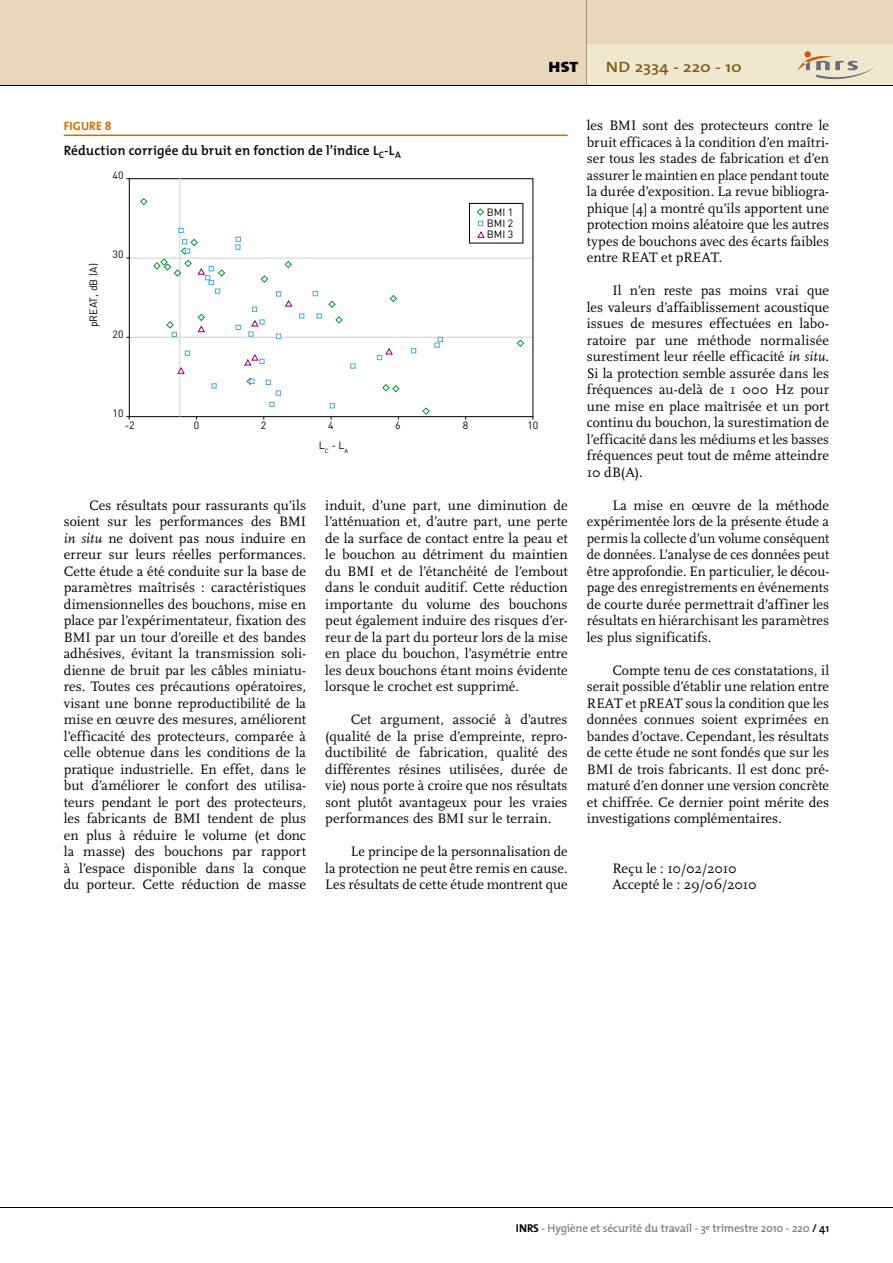
<style>
.page{position:relative;width:893px;height:1263px;background:#fff}
.page>*{position:absolute;margin:0;border:0;box-sizing:border-box;transform-origin:0 0}
.t1{font:600 15px "The Mix";color:#835c1c;scale:1.17 1}
.t2{font:900 15px "The Mix";color:#000;scale:1.17 1}
.t3{font:14.25px/16.5px "FF Scala";letter-spacing:.005em;color:#000;text-align:justify}
.t4{font:600 13.5px "The Mix";letter-spacing:.005em;color:#000}
.t5{font:700 12px "The Mix";letter-spacing:.01em;color:#d06a00}
.t6{font:600 11.4px "The Mix";letter-spacing:-.015em;color:#818084}
.t7{font:10.5px/11.4px "DIN";color:#000;text-align:justify}
.s1{font-style:italic}
.s2{font-weight:700;color:#000}
.s3{color:#000}
</style>
<div class="page">
<hr style="left:64px;top:135px;width:504px;height:1px;background:#d06a00">
<hr style="left:130px;top:337px;width:403px;height:1px;background:#ced0d2">
<hr style="left:130px;top:258px;width:403px;height:1px;background:#ced0d2">
<div style="left:129px;top:178px;width:404px;height:239px;border:1px solid #000"></div>
<svg style="left:126px;top:416px;width:4px;height:4px"></svg>
<hr style="left:180px;top:177px;width:1px;height:239px;background:#ced0d2">
<div style="left:469px;top:203px;width:54px;height:40px;border:1px solid #000"></div>
<svg style="left:140px;top:198px;width:8px;height:8px"></svg>
<svg style="left:260px;top:275px;width:9px;height:8px"></svg>
<svg style="left:284px;top:260px;width:8px;height:9px"></svg>
<svg style="left:328px;top:300px;width:8px;height:8px"></svg>
<svg style="left:389px;top:295px;width:8px;height:8px"></svg>
<svg style="left:335px;top:316px;width:8px;height:8px"></svg>
<svg style="left:382px;top:384px;width:18px;height:9px"></svg>
<svg style="left:422px;top:407px;width:8px;height:8px"></svg>
<svg style="left:516px;top:339px;width:9px;height:8px"></svg>
<svg style="left:197px;top:313px;width:8px;height:20px"></svg>
<svg style="left:177px;top:366px;width:8px;height:8px"></svg>
<svg style="left:476px;top:208px;width:9px;height:30px"></svg>
<svg style="left:235px;top:237px;width:6px;height:13px"></svg>
<svg style="left:153px;top:228px;width:73px;height:66px"></svg>
<svg style="left:166px;top:321px;width:11px;height:16px"></svg>
<svg style="left:185px;top:351px;width:5px;height:5px"></svg>
<svg style="left:212px;top:383px;width:5px;height:5px"></svg>
<svg style="left:246px;top:377px;width:9px;height:8px"></svg>
<svg style="left:266px;top:380px;width:15px;height:16px"></svg>
<svg style="left:269px;top:402px;width:5px;height:5px"></svg>
<svg style="left:244px;top:354px;width:21px;height:12px"></svg>
<svg style="left:330px;top:403px;width:5px;height:5px"></svg>
<svg style="left:350px;top:363px;width:5px;height:6px"></svg>
<svg style="left:377px;top:348px;width:16px;height:12px"></svg>
<svg style="left:411px;top:348px;width:5px;height:5px"></svg>
<svg style="left:434px;top:337px;width:9px;height:11px"></svg>
<svg style="left:313px;top:291px;width:5px;height:5px"></svg>
<svg style="left:317px;top:313px;width:5px;height:5px"></svg>
<svg style="left:299px;top:313px;width:5px;height:5px"></svg>
<svg style="left:276px;top:291px;width:17px;height:16px"></svg>
<svg style="left:252px;top:307px;width:5px;height:5px"></svg>
<svg style="left:276px;top:334px;width:5px;height:5px"></svg>
<svg style="left:248px;top:319px;width:17px;height:18px"></svg>
<svg style="left:236px;top:325px;width:5px;height:5px"></svg>
<div style="left:0;top:0;width:893px;height:85px;background:#e9d7bc"></div>
<div style="left:587px;top:45px;width:306px;height:40px;background:#efe8ce"></div>
<hr style="left:0;top:85px;width:893px;height:1px;background:#000">
<hr style="left:0;top:1208px;width:893px;height:1px;background:#000">
<svg style="left:586px;top:0;width:1px;height:85px"></svg>
<div style="left:804px;top:51px;width:7px;height:6px;background:#ce5800;border-radius:50%"></div>
<svg style="left:797px;top:55px;width:77px;height:24px"></svg>
<p class="t2" style="left:548px;top:54px;width:27px">HST</p>
<p class="t1" style="left:606px;top:54px;width:118px">ND 2334 - 220 - 10</p>
<p class="t5" style="left:64px;top:116px;width:49px">FIGURE 8</p>
<p class="t4" style="left:64px;top:139px;width:339px">Réduction corrigée du bruit en fonction de l’indice L<sub>C</sub>-L<sub>A</sub></p>
<p class="t7" style="left:113px;top:170px;width:12px">40</p>
<p class="t7" style="left:87px;top:327px;width:65px;rotate:-90deg">pREAT, dB (A)</p>
<p class="t7" style="left:113px;top:249px;width:12px">30</p>
<p class="t7" style="left:113px;top:328px;width:12px">20</p>
<p class="t7" style="left:487px;top:206px;width:28px">BMI 1<br>BMI 2<br>BMI 3</p>
<p class="t7" style="left:113px;top:407px;width:12px">10</p>
<p class="t7" style="left:125px;top:420px;width:11px">-2</p>
<p class="t7" style="left:194px;top:420px;width:7px">0</p>
<p class="t7" style="left:261px;top:420px;width:7px">2</p>
<p class="t7" style="left:328px;top:420px;width:7px">4</p>
<p class="t7" style="left:395px;top:420px;width:7px">6</p>
<p class="t7" style="left:463px;top:420px;width:7px">8</p>
<p class="t7" style="left:527px;top:420px;width:12px">10</p>
<p class="t7" style="left:319px;top:440px;width:31px">L<sub>C</sub> - L<sub>A</sub></p>
<p class="t3" style="left:64px;top:497px;width:244px;text-indent:26px">Ces résultats pour rassurants qu’ils soient sur les performances des BMI <span class="s1">in situ</span> ne doivent pas nous induire en erreur sur leurs réelles performances.<br>Cette étude a été conduite sur la base de paramètres maîtrisés : caractéristiques dimensionnelles des bouchons, mise en place par l’expérimentateur, fixation des BMI par un tour d’oreille et des bandes adhésives, évitant la transmission soli&shy;dienne de bruit par les câbles miniatu&shy;res. Toutes ces précautions opératoires, visant une bonne reproductibilité de la mise en œuvre des mesures, améliorent l’efficacité des protecteurs, comparée à celle obtenue dans les conditions de la pratique industrielle. En effet, dans le but d’améliorer le confort des utilisa&shy;teurs pendant le port des protecteurs, les fabricants de BMI tendent de plus en plus à réduire le volume (et donc la masse) des bouchons par rapport à l’espace disponible dans la conque du porteur. Cette réduction de masse</p>
<p class="t3" style="left:325px;top:497px;width:244px">induit, d’une part, une diminution de l’atténuation et, d’autre part, une perte de la surface de contact entre la peau et le bouchon au détriment du maintien du BMI et de l’étanchéité de l’embout dans le conduit auditif. Cette réduction importante du volume des bouchons peut également induire des risques d’er&shy;reur de la part du porteur lors de la mise en place du bouchon, l’asymétrie entre les deux bouchons étant moins évidente lorsque le crochet est supprimé.</p>
<p class="t3" style="left:325px;top:712px;width:244px;text-indent:26px">Cet argument, associé à d’autres (qualité de la prise d’empreinte, repro&shy;ductibilité de fabrication, qualité des différentes résines utilisées, durée de vie) nous porte à croire que nos résultats sont plutôt avantageux pour les vraies performances des BMI sur le terrain.</p>
<p class="t3" style="left:325px;top:844px;width:244px;text-indent:26px">Le principe de la personnalisation de la protection ne peut être remis en cause.<br>Les résultats de cette étude montrent que</p>
<p class="t3" style="left:587px;top:118px;width:244px">les BMI sont des protecteurs contre le bruit efficaces à la condition d’en maîtri&shy;ser tous les stades de fabrication et d’en assurer le maintien en place pendant toute la durée d’exposition. La revue bibliogra&shy;phique [4] a montré qu’ils apportent une protection moins aléatoire que les autres types de bouchons avec des écarts faibles entre REAT et pREAT.</p>
<p class="t3" style="left:587px;top:283px;width:244px;text-indent:26px">Il n’en reste pas moins vrai que les valeurs d’affaiblissement acoustique issues de mesures effectuées en labo&shy;ratoire par une méthode normalisée surestiment leur réelle efficacité <span class="s1">in situ</span>.<br>Si la protection semble assurée dans les fréquences au-delà de 1 000 Hz pour une mise en place maîtrisée et un port continu du bouchon, la surestimation de l’efficacité dans les médiums et les basses fréquences peut tout de même atteindre 10 dB(A).</p>
<p class="t3" style="left:587px;top:497px;width:244px;text-indent:26px">La mise en œuvre de la méthode expérimentée lors de la présente étude a permis la collecte d’un volume conséquent de données. L’analyse de ces données peut être approfondie. En particulier, le décou&shy;page des enregistrements en événements de courte durée permettrait d’affiner les résultats en hiérarchisant les paramètres les plus significatifs.</p>
<p class="t3" style="left:587px;top:662px;width:244px;text-indent:26px">Compte tenu de ces constatations, il serait possible d’établir une relation entre REAT et pREAT sous la condition que les données connues soient exprimées en bandes d’octave. Cependant, les résultats de cette étude ne sont fondés que sur les BMI de trois fabricants. Il est donc pré&shy;maturé d’en donner une version concrète et chiffrée. Ce dernier point mérite des investigations complémentaires.</p>
<p class="t3" style="left:612px;top:860px;width:146px">Reçu le : 10/02/2010<br>Accepté le : 29/06/2010</p>
<p class="t6" style="left:516px;top:1219px;width:315px"><span class="s2">INRS</span> - Hygiène et sécurité du travail - 3<sup>e</sup> trimestre 2010 - 220 <span class="s3">/ 41</span></p>
</div>
